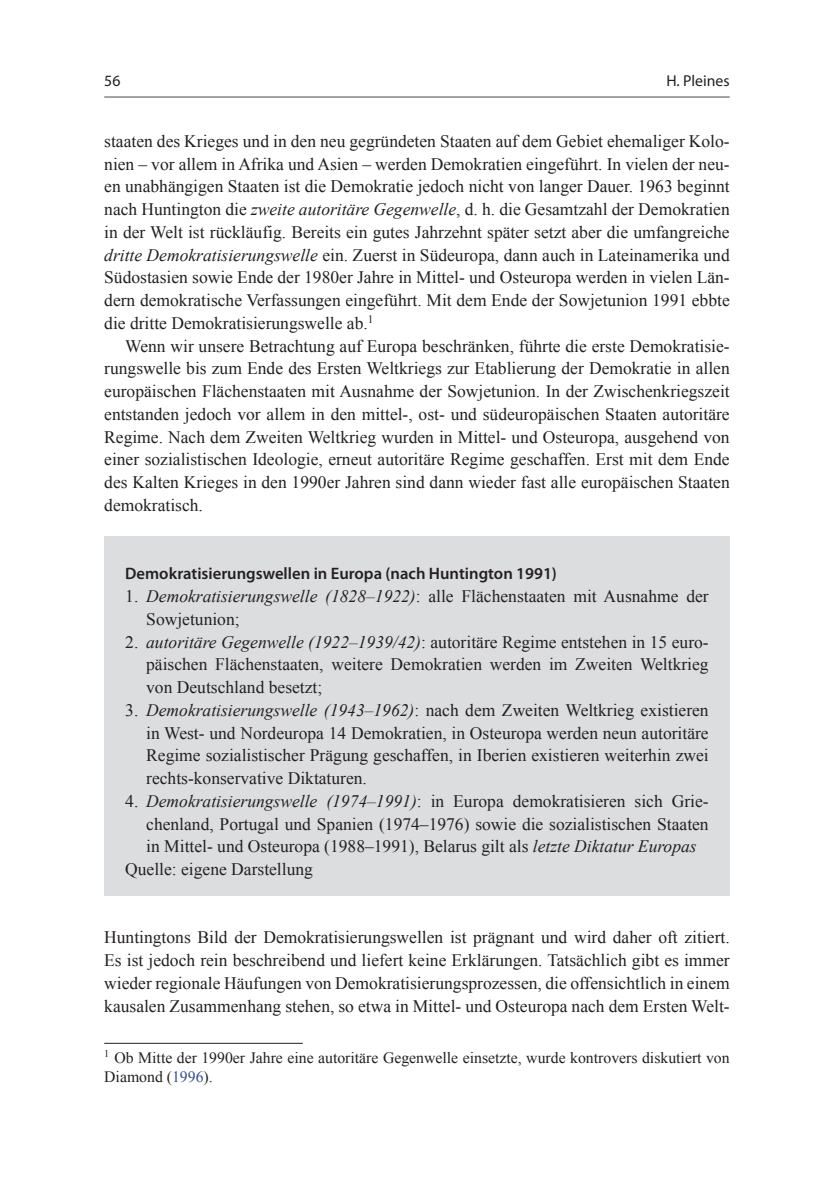
<style>
.page{position:relative;width:834px;height:1191px;background:#fff}
.page>*{position:absolute;margin:0;border:0;box-sizing:border-box;transform-origin:0 0}
.t1{font:17.5px/22.8px "Times New Roman";color:#231f20;text-align:justify}
.t2{font:600 16.62px "Myriad Pro";color:#231f20}
.t3{font:15.75px/19.2px "Times New Roman";color:#231f20}
.t4{font:15.75px "Myriad Pro";color:#231f20}
.s1{font-style:italic}
.s2{color:#324a97}
</style>
<div class="page">
<hr style="left:104px;top:96px;width:625px;height:2px;background:#949699">
<hr style="left:104px;top:1042px;width:199px;height:1px;background:#231f20">
<div style="left:104px;top:536px;width:625px;height:360px;background:#dcdddf"></div>
<p class="t4" style="left:104px;top:71px;width:18px">56</p>
<p class="t4" style="left:666px;top:71px;width:65px">H. Pleines</p>
<p class="t1" style="left:104px;top:129px;width:627px">staaten des Krieges und in den neu gegründeten Staaten auf dem Gebiet ehemaliger Kolo&shy;nien – vor allem in Afrika und Asien – werden Demokratien eingeführt. In vielen der neu&shy;en unabhängigen Staaten ist die Demokratie jedoch nicht von langer Dauer. 1963 beginnt nach Huntington die <span class="s1">zweite autoritäre Gegenwelle</span>, d. h. die Gesamtzahl der Demokratien in der Welt ist rückläufig. Bereits ein gutes Jahrzehnt später setzt aber die umfangreiche <span class="s1">dritte Demokratisierungswelle</span> ein. Zuerst in Südeuropa, dann auch in Lateinamerika und Südostasien sowie Ende der 1980er Jahre in Mittel- und Osteuropa werden in vielen Län&shy;dern demokratische Verfassungen eingeführt. Mit dem Ende der Sowjetunion 1991 ebbte die dritte Demokratisierungswelle ab.<sup>1</sup></p>
<p class="t1" style="left:104px;top:334px;width:627px;text-indent:21px">Wenn wir unsere Betrachtung auf Europa beschränken, führte die erste Demokratisie&shy;rungswelle bis zum Ende des Ersten Weltkriegs zur Etablierung der Demokratie in allen europäischen Flächenstaaten mit Ausnahme der Sowjetunion. In der Zwischenkriegszeit entstanden jedoch vor allem in den mittel-, ost- und südeuropäischen Staaten autoritäre Regime. Nach dem Zweiten Weltkrieg wurden in Mittel- und Osteuropa, ausgehend von einer sozialistischen Ideologie, erneut autoritäre Regime geschaffen. Erst mit dem Ende des Kalten Krieges in den 1990er Jahren sind dann wieder fast alle europäischen Staaten demokratisch.</p>
<p class="t2" style="left:125px;top:563px;width:433px">Demokratisierungswellen in Europa (nach Huntington 1991)</p>
<p class="t1" style="left:146px;top:584px;width:564px;text-indent:-21px">1. <span class="s1">Demokratisierungswelle (1828–1922)</span>: alle Flächenstaaten mit Ausnahme der<br>Sowjetunion;</p>
<p class="t1" style="left:146px;top:630px;width:564px;text-indent:-21px">2. <span class="s1">autoritäre Gegenwelle (1922–1939/42)</span>: autoritäre Regime entstehen in 15 euro&shy;päischen Flächenstaaten, weitere Demokratien werden im Zweiten Weltkrieg von Deutschland besetzt;</p>
<p class="t1" style="left:146px;top:698px;width:564px;text-indent:-21px">3. <span class="s1">Demokratisierungswelle (1943–1962)</span>: nach dem Zweiten Weltkrieg existieren in West- und Nordeuropa 14 Demokratien, in Osteuropa werden neun autoritäre Regime sozialistischer Prägung geschaffen, in Iberien existieren weiterhin zwei rechts-konservative Diktaturen.</p>
<p class="t1" style="left:125px;top:789px;width:585px">4. <span class="s1">Demokratisierungswelle (1974–1991)</span>: in Europa demokratisieren sich Grie-</p>
<p class="t1" style="left:146px;top:812px;width:564px">chenland, Portugal und Spanien (1974–1976) sowie die sozialistischen Staaten</p>
<p class="t1" style="left:146px;top:835px;width:552px">in Mittel- und Osteuropa (1988–1991), Belarus gilt als <span class="s1">letzte Diktatur Europas</span></p>
<p class="t1" style="left:125px;top:857px;width:189px">Quelle: eigene Darstellung</p>
<p class="t1" style="left:104px;top:926px;width:627px">Huntingtons Bild der Demokratisierungswellen ist prägnant und wird daher oft zitiert.<br>Es ist jedoch rein beschreibend und liefert keine Erklärungen. Tatsächlich gibt es immer wieder regionale Häufungen von Demokratisierungsprozessen, die offensichtlich in einem kausalen Zusammenhang stehen, so etwa in Mittel- und Osteuropa nach dem Ersten Welt-</p>
<p class="t3" style="left:104px;top:1047px;width:627px"><sup>1</sup> Ob Mitte der 1990er Jahre eine autoritäre Gegenwelle einsetzte, wurde kontrovers diskutiert von<br>Diamond (<span class="s2">1996</span>).</p>
</div>
